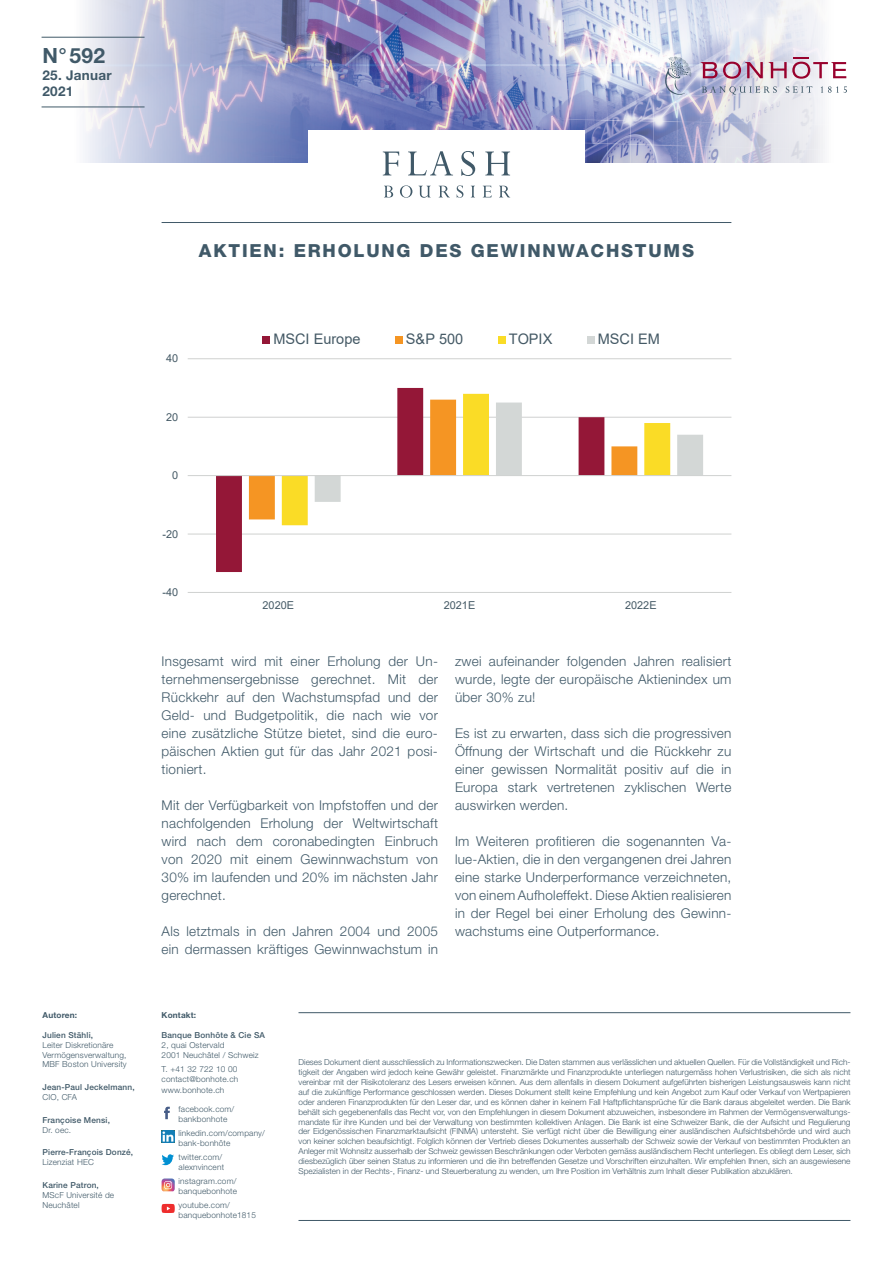
<style>
.page{position:relative;width:893px;height:1263px;background:#fff}
.page>*{position:absolute;margin:0;border:0;box-sizing:border-box;transform-origin:0 0}
.t1{font:700 21px "Helvetica Neue LT Std";color:#405968}
.t2{font:800 18px "Helvetica Neue LT Std";letter-spacing:.1em;color:#405968}
.t3{font:14.55px "Arial";color:#445965}
.t4{font:300 13.5px/18px "Helvetica Neue LT Std";letter-spacing:.02em;color:#405968;text-align:justify}
.t5{font:700 13.5px/16.2px "Helvetica Neue LT Std";letter-spacing:.02em;color:#405968}
.t6{font:10.95px "Arial";letter-spacing:-.005em;color:#445965}
.t7{font:300 8.25px/9.9px "Helvetica Neue LT Std";letter-spacing:.02em;color:#405968}
.t8{font:500 8.25px "Helvetica Neue LT Std";letter-spacing:.02em;color:#405968}
.t9{font:700 8.25px "Helvetica Neue LT Std";letter-spacing:.02em;color:#405968}
</style>
<div class="page">
<hr style="left:298px;top:1012px;width:552px;height:1px;background:#405968">
<hr style="left:298px;top:1220px;width:552px;height:1px;background:#405968">
<svg style="left:164px;top:1107px;width:6px;height:12px"></svg>
<svg style="left:162px;top:1154px;width:12px;height:11px"></svg>
<svg style="left:161px;top:1130px;width:13px;height:13px"></svg>
<svg style="left:162px;top:1178px;width:13px;height:13px"></svg>
<svg style="left:162px;top:1204px;width:13px;height:9px"></svg>
<hr style="left:162px;top:222px;width:569px;height:1px;background:#405968">
<hr style="left:188px;top:592px;width:543px;height:1px;background:#cfd1d0">
<hr style="left:188px;top:534px;width:543px;height:1px;background:#cfd1d0">
<hr style="left:188px;top:417px;width:543px;height:1px;background:#cfd1d0">
<hr style="left:188px;top:358px;width:543px;height:1px;background:#cfd1d0">
<svg style="left:216px;top:388px;width:388px;height:184px"></svg>
<svg style="left:249px;top:400px;width:33px;height:119px"></svg>
<svg style="left:282px;top:394px;width:322px;height:131px"></svg>
<svg style="left:315px;top:402px;width:388px;height:100px"></svg>
<hr style="left:188px;top:475px;width:543px;height:1px;background:#cfd1d0">
<div style="left:263px;top:336px;width:7px;height:7px;background:#941737"></div>
<div style="left:395px;top:336px;width:8px;height:7px;background:#f59523"></div>
<div style="left:498px;top:336px;width:7px;height:7px;background:#fadc26"></div>
<div style="left:587px;top:336px;width:7px;height:7px;background:#d3d7d6"></div>
<svg style="left:41px;top:0;width:329px;height:163px"></svg>
<hr style="left:42px;top:107px;width:103px;height:1px;background:#405968">
<hr style="left:42px;top:37px;width:103px;height:1px;background:#405968">
<div style="left:308px;top:131px;width:277px;height:36px;background:#fff"></div>
<svg style="left:408px;top:174px;width:45px;height:1px"></svg>
<svg style="left:461px;top:174px;width:12px;height:2px"></svg>
<svg style="left:485px;top:174px;width:25px;height:1px"></svg>
<svg style="left:384px;top:186px;width:9px;height:11px"></svg>
<svg style="left:400px;top:185px;width:12px;height:13px"></svg>
<svg style="left:419px;top:186px;width:12px;height:12px"></svg>
<svg style="left:439px;top:186px;width:10px;height:11px"></svg>
<svg style="left:457px;top:185px;width:6px;height:13px"></svg>
<svg style="left:471px;top:186px;width:4px;height:11px"></svg>
<svg style="left:483px;top:186px;width:9px;height:11px"></svg>
<svg style="left:499px;top:186px;width:11px;height:11px"></svg>
<svg style="left:370px;top:0;width:477px;height:174px"></svg>
<svg style="left:701px;top:58px;width:145px;height:21px;background:#cea9bb"></svg>
<svg style="left:702px;top:86px;width:75px;height:9px"></svg>
<svg style="left:786px;top:86px;width:26px;height:7px"></svg>
<svg style="left:821px;top:86px;width:26px;height:7px"></svg>
<svg style="left:661px;top:57px;width:30px;height:39px"></svg>
<h1 class="t1" style="left:43px;top:43px;width:64px">N°592</h1>
<h3 class="t5" style="left:43px;top:66px;width:71px">25. Januar<br>2021</h3>
<h2 class="t2" style="left:199px;top:240px;width:497px">AKTIEN: ERHOLUNG DES GEWINNWACHSTUMS</h2>
<p class="t9" style="left:43px;top:1010px;width:36px">Autoren:</p>
<p class="t8" style="left:43px;top:1030px;width:52px">Julien Stähli,</p>
<p class="t7" style="left:43px;top:1040px;width:86px">Leiter Diskretionäre<br>Vermögensverwaltung,<br>MBF Boston University</p>
<p class="t8" style="left:43px;top:1082px;width:94px">Jean-Paul Jeckelmann,</p>
<p class="t7" style="left:43px;top:1092px;width:36px">CIO, CFA</p>
<p class="t8" style="left:43px;top:1115px;width:69px">Françoise Mensi,</p>
<p class="t7" style="left:43px;top:1124px;width:30px">Dr. oec.</p>
<p class="t8" style="left:43px;top:1147px;width:92px">Pierre-François Donzé,</p>
<p class="t7" style="left:43px;top:1157px;width:53px">Lizenziat HEC</p>
<p class="t8" style="left:43px;top:1180px;width:58px">Karine Patron,</p>
<p class="t7" style="left:43px;top:1190px;width:73px">MScF Université de<br>Neuchâtel</p>
<h3 class="t6" style="left:166px;top:351px;width:14px">40</h3>
<h3 class="t6" style="left:166px;top:409px;width:14px">20</h3>
<h3 class="t6" style="left:172px;top:468px;width:8px">0</h3>
<h3 class="t6" style="left:163px;top:526px;width:17px">-20</h3>
<h3 class="t6" style="left:163px;top:584px;width:17px">-40</h3>
<h3 class="t3" style="left:273px;top:329px;width:89px">MSCI Europe</h3>
<h3 class="t3" style="left:406px;top:329px;width:59px">S&amp;P 500</h3>
<h3 class="t3" style="left:509px;top:329px;width:45px">TOPIX</h3>
<h3 class="t3" style="left:598px;top:329px;width:64px">MSCI EM</h3>
<h3 class="t6" style="left:263px;top:597px;width:33px">2020E</h3>
<h3 class="t6" style="left:444px;top:597px;width:33px">2021E</h3>
<h3 class="t6" style="left:625px;top:597px;width:33px">2022E</h3>
<p class="t4" style="left:162px;top:652px;width:278px">Insgesamt wird mit einer Erholung der Un&shy;ternehmensergebnisse gerechnet. Mit der Rückkehr auf den Wachstumspfad und der Geld- und Budgetpolitik, die nach wie vor eine zusätzliche Stütze bietet, sind die euro&shy;päischen Aktien gut für das Jahr 2021 posi&shy;tioniert.</p>
<h3 class="t4" style="left:162px;top:796px;width:278px">Mit der Verfügbarkeit von Impfstoffen und der nachfolgenden Erholung der Weltwirtschaft wird nach dem coronabedingten Einbruch von 2020 mit einem Gewinnwachstum von 30% im laufenden und 20% im nächsten Jahr gerechnet.</h3>
<h3 class="t4" style="left:162px;top:922px;width:278px">Als letztmals in den Jahren 2004 und 2005 ein dermassen kräftiges Gewinnwachstum in</h3>
<h3 class="t4" style="left:455px;top:652px;width:278px">zwei aufeinander folgenden Jahren realisiert wurde, legte der europäische Aktienindex um über 30% zu!</h3>
<h3 class="t4" style="left:455px;top:724px;width:278px">Es ist zu erwarten, dass sich die progressiven Öffnung der Wirtschaft und die Rückkehr zu einer gewissen Normalität positiv auf die in Europa stark vertretenen zyklischen Werte auswirken werden.</h3>
<p class="t4" style="left:455px;top:832px;width:278px">Im Weiteren profitieren die sogenannten Va&shy;lue-Aktien, die in den vergangenen drei Jahren eine starke Underperformance verzeichneten, von einem Aufholeffekt. Diese Aktien realisieren in der Regel bei einer Erholung des Gewinn&shy;wachstums eine Outperformance.</p>
<p class="t9" style="left:162px;top:1010px;width:36px">Kontakt:</p>
<p class="t8" style="left:162px;top:1030px;width:105px">Banque Bonhôte &amp; Cie SA</p>
<p class="t7" style="left:162px;top:1039px;width:99px">2, quai Ostervald<br>2001 Neuchâtel / Schweiz</p>
<p class="t7" style="left:162px;top:1064px;width:78px">T. +41 32 722 10 00 contact@bonhote.ch</p>
<p class="t7" style="left:162px;top:1085px;width:64px">www.bonhote.ch</p>
<p class="t7" style="left:179px;top:1104px;width:57px">facebook.com/ bankbonhote</p>
<p class="t7" style="left:179px;top:1128px;width:88px">linkedin.com/company/ bank-bonhôte</p>
<p class="t7" style="left:179px;top:1152px;width:47px">twitter.com/ alexnvincent</p>
<p class="t7" style="left:179px;top:1176px;width:60px">instagram.com/ banquebonhote</p>
<p class="t7" style="left:179px;top:1200px;width:79px">youtube.com/ banquebonhote1815</p>
<p class="t7" style="left:298px;top:1057px;width:554px;text-align:justify">Dieses Dokument dient ausschliesslich zu Informationszwecken. Die Daten stammen aus verlässlichen und aktuellen Quellen. Für die Vollständigkeit und Rich&shy;tigkeit der Angaben wird jedoch keine Gewähr geleistet. Finanzmärkte und Finanzprodukte unterliegen naturgemäss hohen Verlustrisiken, die sich als nicht vereinbar mit der Risikotoleranz des Lesers erweisen können. Aus dem allenfalls in diesem Dokument aufgeführten bisherigen Leistungsausweis kann nicht auf die zukünftige Performance geschlossen werden. Dieses Dokument stellt keine Empfehlung und kein Angebot zum Kauf oder Verkauf von Wertpapieren oder anderen Finanzprodukten für den Leser dar, und es können daher in keinem Fall Haftpflichtansprüche für die Bank daraus abgeleitet werden. Die Bank behält sich gegebenenfalls das Recht vor, von den Empfehlungen in diesem Dokument abzuweichen, insbesondere im Rahmen der Vermögensverwaltungs&shy;mandate für ihre Kunden und bei der Verwaltung von bestimmten kollektiven Anlagen. Die Bank ist eine Schweizer Bank, die der Aufsicht und Regulierung der Eidgenössischen Finanzmarktaufsicht (FINMA) untersteht. Sie verfügt nicht über die Bewilligung einer ausländischen Aufsichtsbehörde und wird auch von keiner solchen beaufsichtigt. Folglich können der Vertrieb dieses Dokumentes ausserhalb der Schweiz sowie der Verkauf von bestimmten Produkten an Anleger mit Wohnsitz ausserhalb der Schweiz gewissen Beschränkungen oder Verboten gemäss ausländischem Recht unterliegen. Es obliegt dem Leser, sich diesbezüglich über seinen Status zu informieren und die ihn betreffenden Gesetze und Vorschriften einzuhalten. Wir empfehlen Ihnen, sich an ausgewiesene Spezialisten in der Rechts-, Finanz- und Steuerberatung zu wenden, um Ihre Position im Verhältnis zum Inhalt dieser Publikation abzuklären.</p>
</div>
